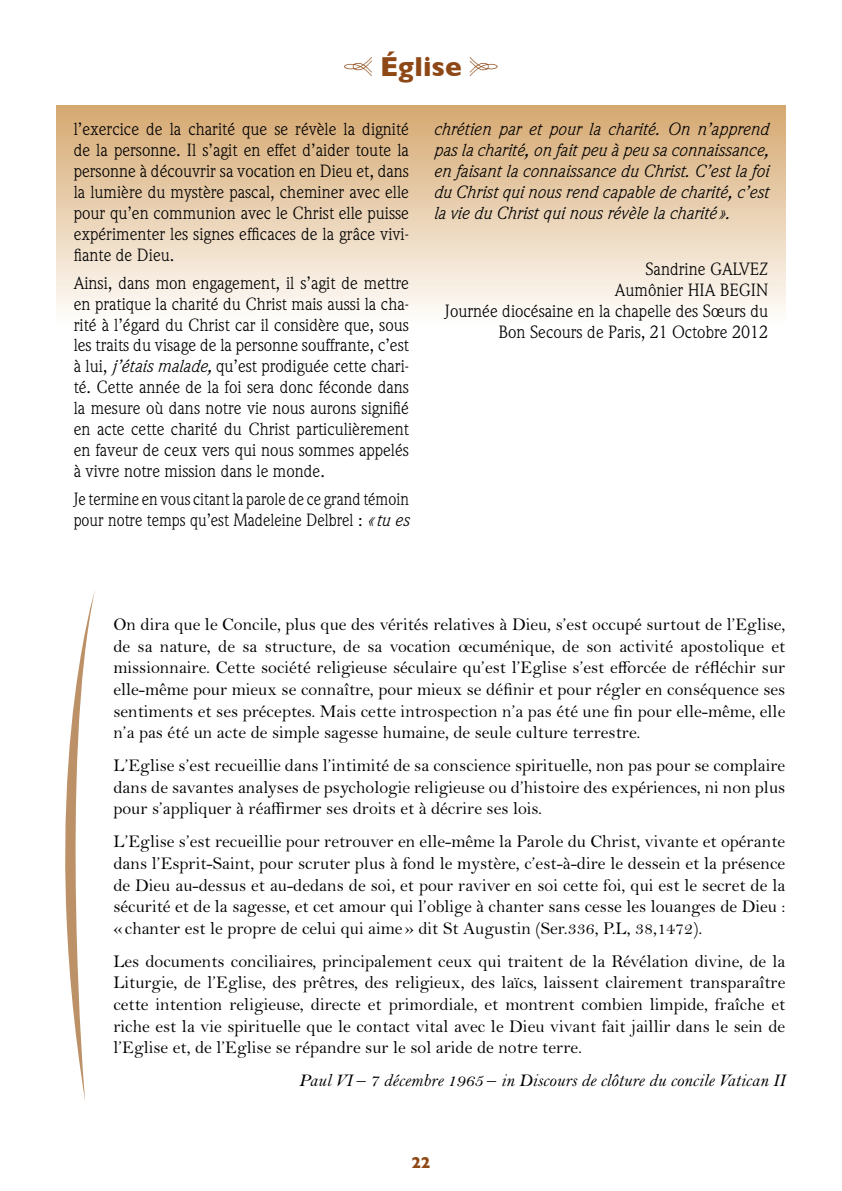
<style>
.page{position:relative;width:842px;height:1191px;background:#fff}
.page>*{position:absolute;margin:0;border:0;box-sizing:border-box;transform-origin:0 0}
.t1{font:700 28px "Gill Sans";color:#8e4816}
.t2{font:18px/21.6px "Bell MT Std";color:#000;text-align:justify}
.t3{font:italic 18px "Bell MT Std";color:#000}
.t4{font:17.4px/20.8px "Weidemann Std";color:#000;text-align:justify}
.t5{font:italic 17.4px/20.8px "Weidemann Std";color:#000;text-align:justify}
.t6{font:17.4px/20.8px "Weidemann Std";color:#000;scale:.95 1}
.t7{font:700 16px "Gill Sans";color:#8e4816}
.s1{font-style:italic}
</style>
<div class="page">
<svg style="left:57px;top:106px;width:728px;height:204px;background:#e8d0b1"></svg>
<svg style="left:65px;top:591px;width:30px;height:510px"></svg>
<h1 class="t1" style="left:380px;top:50px;width:83px">Église</h1>
<p class="t4" style="left:74px;top:119px;width:337px">l’exercice de la charité que se révèle la dignité de la personne. Il s’agit en effet d’aider toute la personne à découvrir sa vocation en Dieu et, dans la lumière du mystère pascal, cheminer avec elle pour qu’en communion avec le Christ elle puisse expérimenter les signes efficaces de la grâce vivi&shy;fiante de Dieu.</p>
<p class="t4" style="left:74px;top:272px;width:337px">Ainsi, dans mon engagement, il s’agit de mettre en pratique la charité du Christ mais aussi la cha&shy;rité à l’égard du Christ car il considère que, sous les traits du visage de la personne souffrante, c’est à lui, <span class="s1">j’étais malade,</span> qu’est prodiguée cette chari&shy;té. Cette année de la foi sera donc féconde dans la mesure où dans notre vie nous aurons signifié en acte cette charité du Christ particulièrement en faveur de ceux vers qui nous sommes appelés à vivre notre mission dans le monde.</p>
<p class="t6" style="left:74px;top:488px;width:354px">Je termine en vous citant la parole de ce grand témoin pour notre temps qu’est Madeleine Delbrel : <span class="s1">«tu es</span></p>
<p class="t5" style="left:433px;top:118px;width:337px">chrétien par et pour la charité. On n’apprend pas la charité, on fait peu à peu sa connaissance, en faisant la connaissance du Christ. C’est la foi du Christ qui nous rend capable de charité, c’est la vie du Christ qui nous révèle la charité ».</p>
<p class="t4" style="left:445px;top:259px;width:325px;text-align:right">Sandrine GALVEZ<br>Aumônier HIA BEGIN<br>Journée diocésaine en la chapelle des Sœurs du<br>Bon Secours de Paris, 21 Octobre 2012</p>
<p class="t2" style="left:113px;top:614px;width:673px">On dira que le Concile, plus que des vérités relatives à Dieu, s’est occupé surtout de l’Eglise, de sa nature, de sa structure, de sa vocation œcuménique, de son activité apostolique et missionnaire. Cette société religieuse séculaire qu’est l’Eglise s’est efforcée de réfléchir sur elle-même pour mieux se connaître, pour mieux se définir et pour régler en conséquence ses sentiments et ses préceptes. Mais cette introspection n’a pas été une fin pour elle-même, elle n’a pas été un acte de simple sagesse humaine, de seule culture terrestre.</p>
<p class="t2" style="left:113px;top:755px;width:673px">L’Eglise s’est recueillie dans l’intimité de sa conscience spirituelle, non pas pour se complaire dans de savantes analyses de psychologie religieuse ou d’histoire des expériences, ni non plus pour s’appliquer à réaffirmer ses droits et à décrire ses lois.</p>
<p class="t2" style="left:113px;top:831px;width:673px">L’Eglise s’est recueillie pour retrouver en elle-même la Parole du Christ, vivante et opérante dans l’Esprit-Saint, pour scruter plus à fond le mystère, c’est-à-dire le dessein et la présence de Dieu au-dessus et au-dedans de soi, et pour raviver en soi cette foi, qui est le secret de la sécurité et de la sagesse, et cet amour qui l’oblige à chanter sans cesse les louanges de Dieu : «chanter est le propre de celui qui aime» dit St Augustin (Ser.336, P.L, 38,1472).</p>
<p class="t2" style="left:113px;top:950px;width:673px">Les documents conciliaires, principalement ceux qui traitent de la Révélation divine, de la Liturgie, de l’Eglise, des prêtres, des religieux, des laïcs, laissent clairement transparaître cette intention religieuse, directe et primordiale, et montrent combien limpide, fraîche et riche est la vie spirituelle que le contact vital avec le Dieu vivant fait jaillir dans le sein de l’Eglise et, de l’Eglise se répandre sur le sol aride de notre terre.</p>
<p class="t3" style="left:299px;top:1070px;width:488px">Paul VI – 7 décembre 1965 – in Discours de clôture du concile Vatican II</p>
<p class="t7" style="left:411px;top:1153px;width:21px">22</p>
</div>
